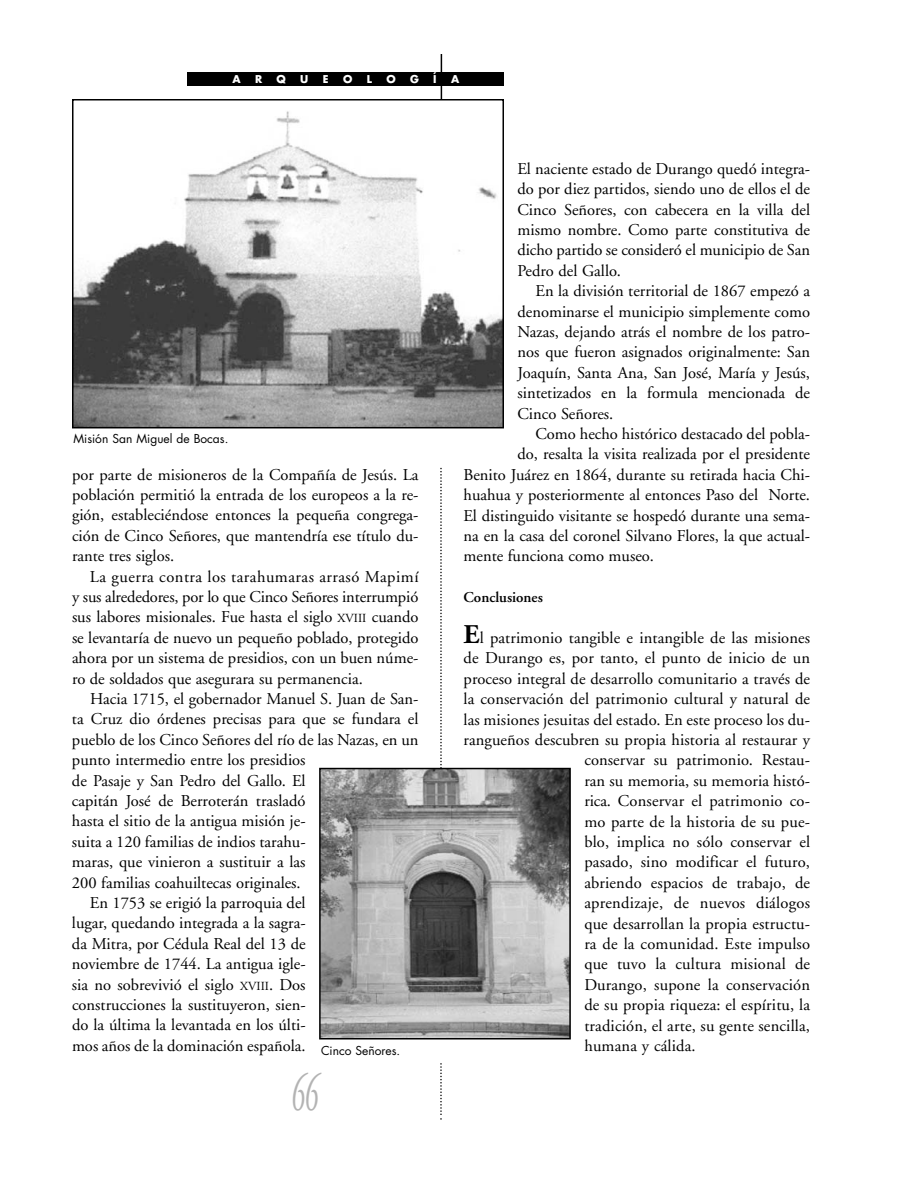
<style>
.page{position:relative;width:918px;height:1188px;background:#fff}
.page>*{position:absolute;margin:0;border:0;box-sizing:border-box;transform-origin:0 0}
.t1{font:italic 54px "Adobe Garamond";color:#b3b3b3;scale:.5 1}
.t2{font:16.5px/20.4px "Adobe Garamond";color:#000;text-align:justify}
.t3{font:600 15px "Adobe Garamond";color:#000}
.t4{font:12px "Futura";color:#000}
.t5{font:700 10.5px "Futura";color:#fff}
.s1{font-size:12.3px}
.s2{font-weight:700;font-size:27px}
</style>
<div class="page">
<hr style="left:441px;top:54px;width:1px;height:306px;background:#000">
<svg style="left:440px;top:467px;width:2px;height:653px"></svg>
<div style="left:188px;top:72px;width:316px;height:14px;background:#000"></div>
<img style="left:75px;top:102px;width:426px;height:323px">
<div style="left:72px;top:99px;width:432px;height:329px;border:2px solid #000"></div>
<svg style="left:434px;top:1039px;width:14px;height:5px"></svg>
<img style="left:322px;top:771px;width:246px;height:265px">
<div style="left:319px;top:768px;width:252px;height:271px;border:2px solid #000"></div>
<div style="left:320px;top:1044px;width:250px;height:17px;background:#fff"></div>
<p class="t5" style="left:232px;top:74px;width:10px">A</p>
<p class="t5" style="left:255px;top:74px;width:9px">R</p>
<p class="t5" style="left:277px;top:74px;width:11px">Q</p>
<p class="t5" style="left:300px;top:74px;width:10px">U</p>
<p class="t5" style="left:323px;top:74px;width:7px">E</p>
<p class="t5" style="left:343px;top:74px;width:11px">O</p>
<p class="t5" style="left:367px;top:74px;width:7px">L</p>
<p class="t5" style="left:386px;top:74px;width:11px">O</p>
<p class="t5" style="left:410px;top:74px;width:10px">G</p>
<p class="t5" style="left:433px;top:74px;width:5px">Í</p>
<p class="t5" style="left:451px;top:74px;width:10px">A</p>
<p class="t4" style="left:74px;top:433px;width:156px">Misión San Miguel de Bocas.</p>
<p class="t2" style="left:72px;top:466px;width:348px">por parte de misioneros de la Compañía de Jesús. La población permitió la entrada de los europeos a la re&shy;gión, estableciéndose entonces la pequeña congrega&shy;ción de Cinco Señores, que mantendría ese título du&shy;rante tres siglos.</p>
<p class="t2" style="left:72px;top:568px;width:348px;text-indent:18px">La guerra contra los tarahumaras arrasó Mapimí y sus alrededores, por lo que Cinco Señores interrumpió sus labores misionales. Fue hasta el siglo <span class="s1">XVIII</span> cuando se levantaría de nuevo un pequeño poblado, protegido ahora por un sistema de presidios, con un buen núme&shy;ro de soldados que asegurara su permanencia.</p>
<p class="t2" style="left:90px;top:690px;width:330px">Hacia 1715, el gobernador Manuel S. Juan de San-</p>
<p class="t2" style="left:72px;top:710px;width:348px">ta Cruz dio órdenes precisas para que se fundara el</p>
<p class="t2" style="left:72px;top:731px;width:348px">pueblo de los Cinco Señores del río de las Nazas, en un</p>
<p class="t2" style="left:72px;top:751px;width:235px">punto intermedio entre los presidios</p>
<p class="t2" style="left:72px;top:772px;width:235px">de Pasaje y San Pedro del Gallo. El</p>
<p class="t2" style="left:72px;top:792px;width:235px">capitán José de Berroterán trasladó</p>
<p class="t2" style="left:72px;top:812px;width:235px">hasta el sitio de la antigua misión je-</p>
<p class="t2" style="left:72px;top:833px;width:235px">suita a 120 familias de indios tarahu-</p>
<p class="t2" style="left:72px;top:853px;width:235px">maras, que vinieron a sustituir a las</p>
<p class="t2" style="left:72px;top:874px;width:230px">200 familias coahuiltecas originales.</p>
<p class="t2" style="left:90px;top:894px;width:217px">En 1753 se erigió la parroquia del</p>
<p class="t2" style="left:72px;top:914px;width:235px">lugar, quedando integrada a la sagra-</p>
<p class="t2" style="left:72px;top:935px;width:235px">da Mitra, por Cédula Real del 13 de</p>
<p class="t2" style="left:72px;top:955px;width:235px">noviembre de 1744. La antigua igle-</p>
<p class="t2" style="left:72px;top:976px;width:235px">sia no sobrevivió el siglo <span class="s1">XVIII</span>. Dos</p>
<p class="t2" style="left:72px;top:996px;width:235px">construcciones la sustituyeron, sien-</p>
<p class="t2" style="left:72px;top:1016px;width:235px">do la última la levantada en los últi-</p>
<p class="t2" style="left:72px;top:1037px;width:235px">mos años de la dominación española.</p>
<p class="t4" style="left:321px;top:1045px;width:81px">Cinco Señores.</p>
<h1 class="t1" style="left:291px;top:1071px;width:55px">66</h1>
<p class="t2" style="left:518px;top:160px;width:294px">El naciente estado de Durango quedó integra&shy;do por diez partidos, siendo uno de ellos el de Cinco Señores, con cabecera en la villa del mismo nombre. Como parte constitutiva de dicho partido se consideró el municipio de San Pedro del Gallo.</p>
<p class="t2" style="left:518px;top:282px;width:294px;text-indent:18px">En la división territorial de 1867 empezó a denominarse el municipio simplemente como Nazas, dejando atrás el nombre de los patro&shy;nos que fueron asignados originalmente: San Joaquín, Santa Ana, San José, María y Jesús, sintetizados en la formula mencionada de Cinco Señores.</p>
<p class="t2" style="left:536px;top:425px;width:276px">Como hecho histórico destacado del pobla-</p>
<p class="t2" style="left:518px;top:446px;width:294px">do, resalta la visita realizada por el presidente</p>
<p class="t2" style="left:464px;top:466px;width:348px">Benito Juárez en 1864, durante su retirada hacia Chi-</p>
<p class="t2" style="left:464px;top:486px;width:348px">huahua y posteriormente al entonces Paso del Norte.</p>
<p class="t2" style="left:464px;top:507px;width:348px">El distinguido visitante se hospedó durante una sema-</p>
<p class="t2" style="left:464px;top:527px;width:348px">na en la casa del coronel Silvano Flores, la que actual-</p>
<p class="t2" style="left:464px;top:548px;width:192px">mente funciona como museo.</p>
<p class="t3" style="left:464px;top:591px;width:81px">Conclusiones</p>
<p class="t2" style="left:464px;top:629px;width:348px"><span class="s2">E</span>l patrimonio tangible e intangible de las misiones</p>
<p class="t2" style="left:464px;top:650px;width:348px">de Durango es, por tanto, el punto de inicio de un</p>
<p class="t2" style="left:464px;top:670px;width:348px">proceso integral de desarrollo comunitario a través de</p>
<p class="t2" style="left:464px;top:690px;width:348px">la conservación del patrimonio cultural y natural de</p>
<p class="t2" style="left:464px;top:711px;width:348px">las misiones jesuitas del estado. En este proceso los du-</p>
<p class="t2" style="left:464px;top:731px;width:348px">rangueños descubren su propia historia al restaurar y</p>
<p class="t2" style="left:584px;top:752px;width:227px">conservar su patrimonio. Restau-</p>
<p class="t2" style="left:584px;top:772px;width:227px">ran su memoria, su memoria histó-</p>
<p class="t2" style="left:584px;top:792px;width:227px">rica. Conservar el patrimonio co-</p>
<p class="t2" style="left:584px;top:813px;width:227px">mo parte de la historia de su pue-</p>
<p class="t2" style="left:584px;top:833px;width:227px">blo, implica no sólo conservar el</p>
<p class="t2" style="left:584px;top:854px;width:227px">pasado, sino modificar el futuro,</p>
<p class="t2" style="left:584px;top:874px;width:227px">abriendo espacios de trabajo, de</p>
<p class="t2" style="left:584px;top:894px;width:227px">aprendizaje, de nuevos diálogos</p>
<p class="t2" style="left:584px;top:915px;width:227px">que desarrollan la propia estructu-</p>
<p class="t2" style="left:584px;top:935px;width:227px">ra de la comunidad. Este impulso</p>
<p class="t2" style="left:584px;top:956px;width:227px">que tuvo la cultura misional de</p>
<p class="t2" style="left:584px;top:976px;width:227px">Durango, supone la conservación</p>
<p class="t2" style="left:584px;top:996px;width:227px">de su propia riqueza: el espíritu, la</p>
<p class="t2" style="left:584px;top:1017px;width:227px">tradición, el arte, su gente sencilla,</p>
<p class="t2" style="left:584px;top:1037px;width:113px">humana y cálida.</p>
</div>
